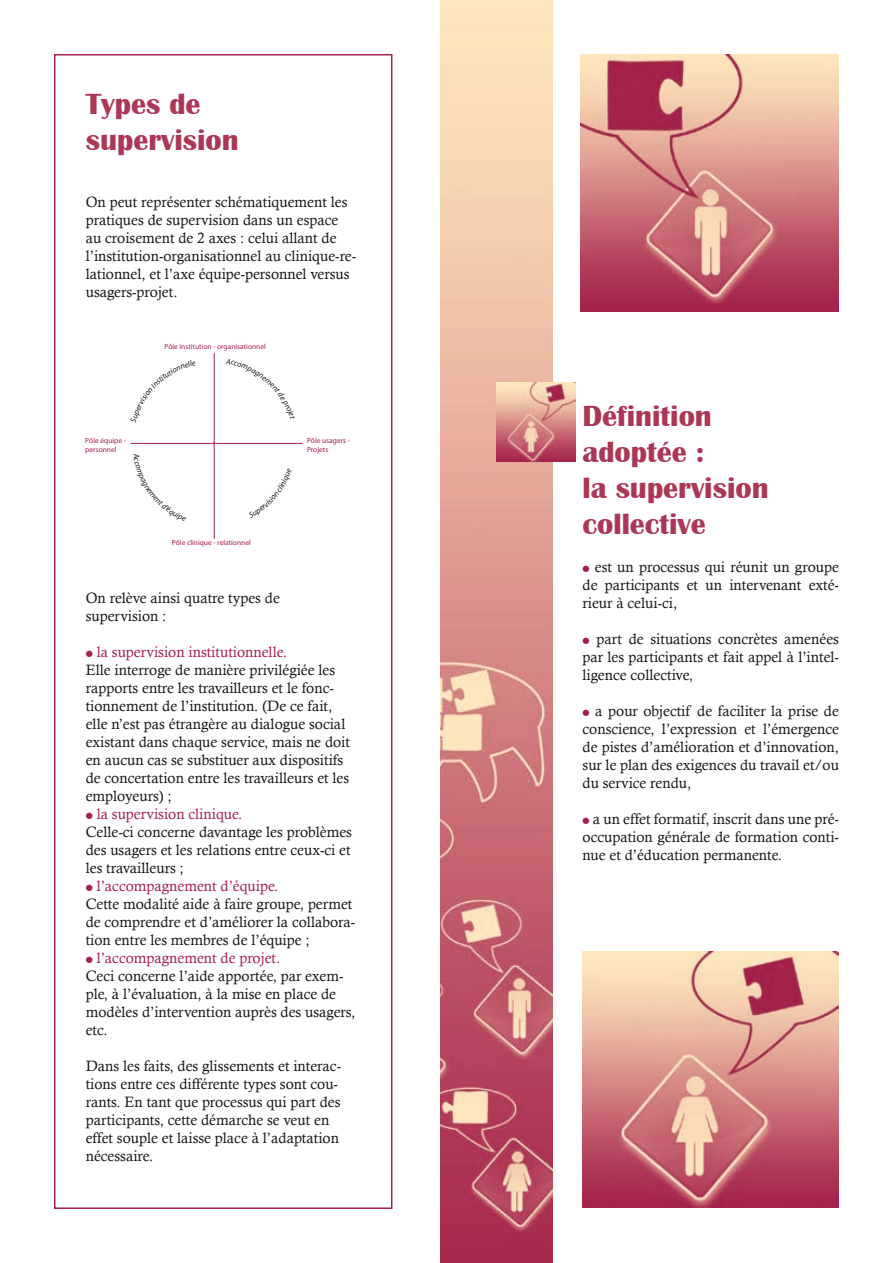
<style>
.page{position:relative;width:893px;height:1263px;background:#fff}
.page>*{position:absolute;margin:0;border:0;box-sizing:border-box;transform-origin:0 0}
.t1{font:700 30px/36px "Britannic";color:#ab3754}
.t2{font:15px/18px "Calisto";color:#1a171c}
.t3{font:7.5px/9px "Myriad";color:#a5224b}
.s1{color:#a5234b}
</style>
<div class="page">
<div style="left:54px;top:54px;width:338px;height:1155px;border:2px solid #a5234b"></div>
<hr style="left:214px;top:353px;width:1px;height:186px;background:#a5224b">
<hr style="left:131px;top:443px;width:172px;height:1px;background:#a5224b">
<img style="left:441px;top:0;width:112px;height:1263px">
<img style="left:496px;top:383px;width:79px;height:78px">
<img style="left:581px;top:54px;width:257px;height:258px">
<img style="left:583px;top:951px;width:255px;height:256px">
<h1 class="t1" style="left:86px;top:86px;width:154px">Types de supervision</h1>
<p class="t2" style="left:86px;top:193px;width:272px">On peut représenter schématiquement les pratiques de supervision dans un espace au croisement de 2 axes : celui allant de l’institution-organisationnel au clinique-re&shy;lationnel, et l’axe équipe-personnel versus usagers-projet.</p>
<p class="t3" style="left:85px;top:436px;width:42px">Pôle équipe - personnel</p>
<p class="t3" style="left:164px;top:342px;width:103px">Pôle institution - organisationnel</p>
<p class="t3" style="left:172px;top:538px;width:80px">Pôle clinique - relationnel</p>
<p class="t3" style="left:307px;top:436px;width:45px">Pôle usagers -<br>Projets</p>
<p class="t2" style="left:86px;top:589px;width:196px">On relève ainsi quatre types de supervision :</p>
<p class="t2" style="left:86px;top:643px;width:266px"><span class="s1">● la supervision institutionnelle.<br></span>Elle interroge de manière privilégiée les rapports entre les travailleurs et le fonc&shy;tionnement de l’institution. (De ce fait, elle n’est pas étrangère au dialogue social existant dans chaque service, mais ne doit en aucun cas se substituer aux dispositifs de concertation entre les travailleurs et les employeurs) ;</p>
<p class="t2" style="left:86px;top:805px;width:268px"><span class="s1">● la supervision clinique.<br></span>Celle-ci concerne davantage les problèmes des usagers et les relations entre ceux-ci et les travailleurs ;</p>
<p class="t2" style="left:86px;top:877px;width:271px"><span class="s1">● l’accompagnement d’équipe.<br></span>Cette modalité aide à faire groupe, permet de comprendre et d’améliorer la collabora&shy;tion entre les membres de l’équipe ;</p>
<p class="t2" style="left:86px;top:949px;width:271px"><span class="s1">● l’accompagnement de projet.<br></span>Ceci concerne l’aide apportée, par exem&shy;ple, à l’évaluation, à la mise en place de modèles d’intervention auprès des usagers, etc.</p>
<p class="t2" style="left:86px;top:1057px;width:257px">Dans les faits, des glissements et interac&shy;tions entre ces différente types sont cou&shy;rants. En tant que processus qui part des participants, cette démarche se veut en effet souple et laisse place à l’adaptation nécessaire.</p>
<h1 class="t1" style="left:583px;top:398px;width:188px">Définition adoptée :<br>la supervision collective</h1>
<p class="t2" style="left:583px;top:557px;width:258px;text-align:justify"><span class="s1">●</span> est un processus qui réunit un groupe de participants et un intervenant exté&shy;rieur à celui-ci,</p>
<p class="t2" style="left:583px;top:629px;width:258px;text-align:justify"><span class="s1">●</span> part de situations concrètes amenées par les participants et fait appel à l’intel&shy;ligence collective,</p>
<p class="t2" style="left:583px;top:701px;width:258px;text-align:justify"><span class="s1">●</span> a pour objectif de faciliter la prise de conscience, l’expression et l’émergence de pistes d’amélioration et d’innovation, sur le plan des exigences du travail et/ou du service rendu,</p>
<p class="t2" style="left:583px;top:809px;width:258px;text-align:justify"><span class="s1">●</span> a un effet formatif, inscrit dans une pré&shy;occupation générale de formation conti&shy;nue et d’éducation permanente.</p>
</div>
